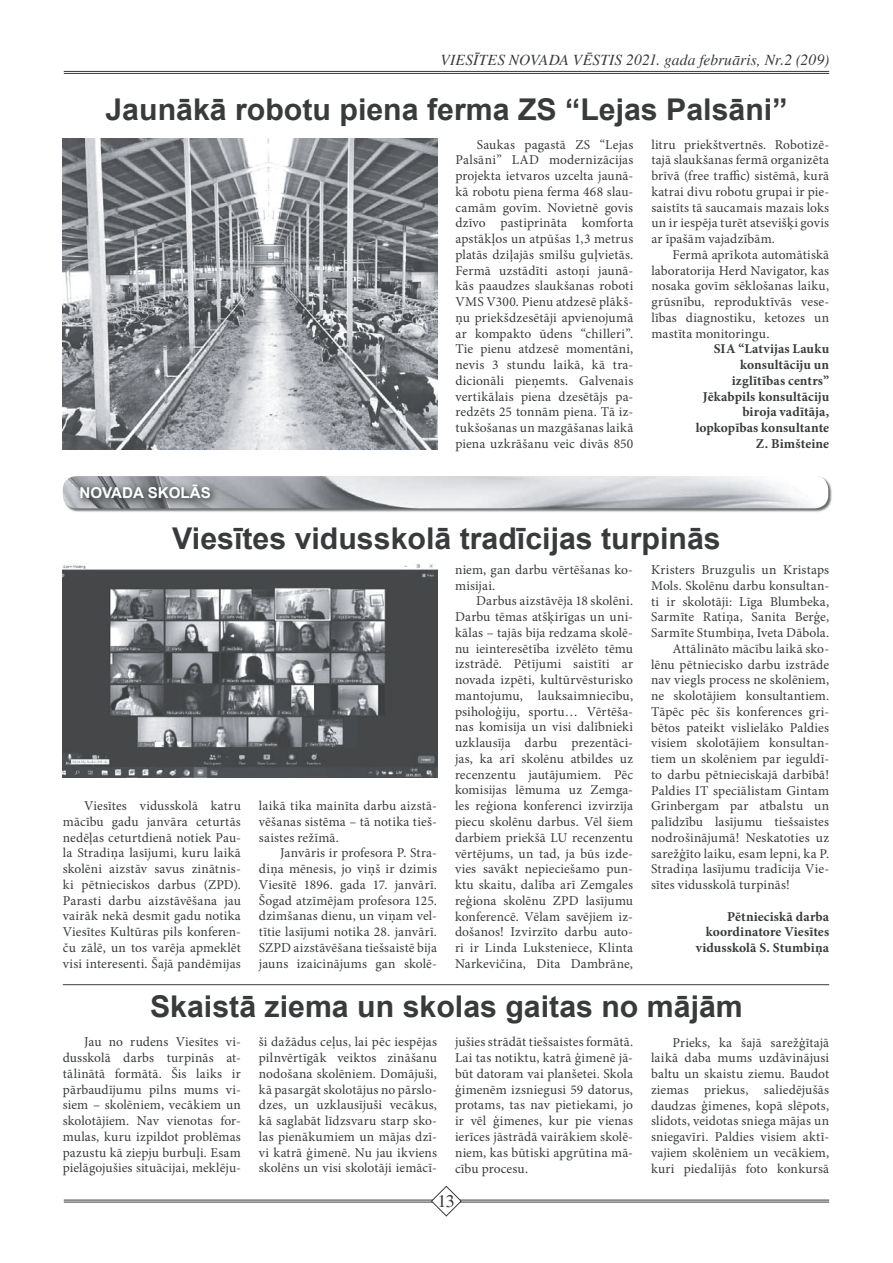
<style>
.page{position:relative;width:893px;height:1263px;background:#fff}
.page>*{position:absolute;margin:0;border:0;box-sizing:border-box;transform-origin:0 0}
.t1{font:700 30px "Arial";color:#383a3b}
.t2{font:18px "Times";color:#383a3b}
.t3{font:italic 15.45px "Times";letter-spacing:.015em;color:#383a3b}
.t4{font:700 15px "Arial";color:#fff}
.t5{font:13.5px/15.8px "Minion Pro";letter-spacing:.01em;color:#383a3b;text-align:justify}
.t6{font:700 13.5px/15.8px "Minion Pro";letter-spacing:.005em;color:#383a3b;text-align:right}
</style>
<div class="page">
<hr style="left:64px;top:71px;width:765px;height:1px;background:#383a3b">
<hr style="left:64px;top:73px;width:765px;height:1px;background:#383a3b">
<hr style="left:64px;top:1199px;width:765px;height:1px;background:#383a3b">
<hr style="left:64px;top:1201px;width:765px;height:1px;background:#383a3b">
<svg style="left:430px;top:1185px;width:32px;height:32px"></svg>
<img style="left:63px;top:139px;width:374px;height:310px">
<div style="left:63px;top:476px;width:769px;height:36px;background:#383a3b;opacity:.75"></div>
<img style="left:63px;top:476px;width:765px;height:32px">
<div style="left:74px;top:478px;width:146px;height:30px;background:#383a3b;opacity:.75"></div>
<img style="left:63px;top:564px;width:374px;height:213px">
<hr style="left:63px;top:984px;width:766px;height:1px;background:#383a3b">
<p class="t3" style="left:440px;top:51px;width:390px">VIESĪTES NOVADA VĒSTIS 2021. gada februāris, Nr.2 (209)</p>
<h1 class="t1" style="left:105px;top:89px;width:683px">Jaunākā robotu piena ferma ZS “Lejas Palsāni”</h1>
<p class="t5" style="left:455px;top:136px;width:179px;text-indent:21px">Saukas pagastā ZS “Lejas Palsāni” LAD modernizācijas projekta ietvaros uzcelta jaunā&shy;kā robotu piena ferma 468 slau&shy;camām govīm. Novietnē govis dzīvo pastiprināta komforta apstākļos un atpūšas 1,3 metrus platās dziļajās smilšu guļvietās.<br>Fermā uzstādīti astoņi jaunā&shy;kās paaudzes slaukšanas roboti VMS V300. Pienu atdzesē plākš&shy;ņu priekšdzesētāji apvienojumā ar kompakto ūdens “chilleri”.<br>Tie pienu atdzesē momentāni, nevis 3 stundu laikā, kā tra&shy;dicionāli pieņemts. Galvenais vertikālais piena dzesētājs pa&shy;redzēts 25 tonnām piena. Tā iz&shy;tukšošanas un mazgāšanas laikā piena uzkrāšanu veic divās 850</p>
<p class="t5" style="left:651px;top:136px;width:179px">litru priekštvertnēs. Robotizē&shy;tajā slaukšanas fermā organizēta brīvā (free traffic) sistēmā, kurā katrai divu robotu grupai ir pie&shy;saistīts tā saucamais mazais loks un ir iespēja turēt atsevišķi govis ar īpašām vajadzībām.</p>
<p class="t5" style="left:651px;top:247px;width:179px;text-indent:21px">Fermā aprīkota automātiskā laboratorija Herd Navigator, kas nosaka govīm sēklošanas laiku, grūsnību, reproduktīvās vese&shy;lības diagnostiku, ketozes un mastīta monitoringu.</p>
<p class="t6" style="left:696px;top:341px;width:135px">SIA “Latvijas Lauku konsultāciju un izglītības centrs”<br>Jēkabpils konsultāciju biroja vadītāja, lopkopības konsultante<br>Z. Bimšteine</p>
<p class="t4" style="left:80px;top:483px;width:133px">Novada sko lās</p>
<h1 class="t1" style="left:172px;top:518px;width:550px">Viesītes vidusskolā tradīcijas turpinās</h1>
<p class="t5" style="left:455px;top:562px;width:180px">niem, gan darbu vērtēšanas ko&shy;misijai.</p>
<p class="t5" style="left:455px;top:593px;width:180px;text-indent:21px">Darbus aizstāvēja 18 skolēni.<br>Darbu tēmas atšķirīgas un uni&shy;kālas – tajās bija redzama skolē&shy;nu ieinteresētība izvēlēto tēmu izstrādē. Pētījumi saistīti ar novada izpēti, kultūrvēsturisko mantojumu, lauksaimniecību, psiholoģiju, sportu… Vērtēša&shy;nas komisija un visi dalībnieki uzklausīja darbu prezentāci&shy;jas, ka arī skolēnu atbildes uz recenzentu jautājumiem. Pēc komisijas lēmuma uz Zemga&shy;les reģiona konferenci izvirzīja piecu skolēnu darbus. Vēl šiem darbiem priekšā LU recenzentu vērtējums, un tad, ja būs izde&shy;vies savākt nepieciešamo pun&shy;ktu skaitu, dalība arī Zemgales reģiona skolēnu ZPD lasījumu konferencē. Vēlam savējiem iz&shy;došanos! Izvirzīto darbu auto&shy;ri ir Linda Luksteniece, Klinta Narkevičina, Dita Dambrāne,</p>
<p class="t5" style="left:651px;top:562px;width:180px">Kristers Bruzgulis un Kristaps</p>
<p class="t5" style="left:651px;top:578px;width:180px">Mols. Skolēnu darbu konsultan-</p>
<p class="t5" style="left:651px;top:593px;width:180px">ti ir skolotāji: Līga Blumbeka,</p>
<p class="t5" style="left:651px;top:609px;width:180px">Sarmīte Ratiņa, Sanita Berģe,</p>
<p class="t5" style="left:651px;top:625px;width:180px">Sarmīte Stumbiņa, Iveta Dābola.</p>
<p class="t5" style="left:672px;top:641px;width:158px">Attālināto mācību laikā sko-</p>
<p class="t5" style="left:651px;top:656px;width:180px">lēnu pētniecisko darbu izstrāde</p>
<p class="t5" style="left:651px;top:672px;width:180px">nav viegls process ne skolēniem,</p>
<p class="t5" style="left:651px;top:688px;width:180px">ne skolotājiem konsultantiem.</p>
<p class="t5" style="left:651px;top:704px;width:180px">Tāpēc pēc šīs konferences gri-</p>
<p class="t5" style="left:651px;top:719px;width:180px">bētos pateikt vislielāko Paldies</p>
<p class="t5" style="left:651px;top:735px;width:180px">visiem skolotājiem konsultan-</p>
<p class="t5" style="left:651px;top:751px;width:180px">tiem un skolēniem par ieguldī-</p>
<p class="t5" style="left:651px;top:767px;width:180px">to darbu pētnieciskajā darbībā!</p>
<p class="t5" style="left:651px;top:782px;width:180px">Paldies IT speciālistam Gintam</p>
<p class="t5" style="left:651px;top:798px;width:180px">Grinbergam par atbalstu un</p>
<p class="t5" style="left:651px;top:814px;width:180px">palīdzību lasījumu tiešsaistes</p>
<p class="t5" style="left:651px;top:830px;width:180px">nodrošinājumā! Neskatoties uz</p>
<p class="t5" style="left:651px;top:845px;width:180px">sarežģīto laiku, esam lepni, ka P.</p>
<p class="t5" style="left:651px;top:861px;width:180px">Stradiņa lasījumu tradīcija Vie-</p>
<p class="t5" style="left:651px;top:877px;width:140px">sītes vidusskolā turpinās!</p>
<p class="t6" style="left:696px;top:908px;width:135px">Pētnieciskā darba koordinatore Viesītes vidusskolā S. Stumbiņa</p>
<h1 class="t1" style="left:150px;top:986px;width:594px">Skaistā ziema un skolas gaitas no mājām</h1>
<p class="t5" style="left:63px;top:1034px;width:180px;text-indent:21px">Jau no rudens Viesītes vi&shy;dusskolā darbs turpinās at&shy;tālinātā formātā. Šis laiks ir pārbaudījumu pilns mums vi&shy;siem – skolēniem, vecākiem un skolotājiem. Nav vienotas for&shy;mulas, kuru izpildot problēmas pazustu kā ziepju burbuļi. Esam pielāgojušies situācijai, meklēju-</p>
<p class="t5" style="left:259px;top:1034px;width:180px">ši dažādus ceļus, lai pēc iespējas pilnvērtīgāk veiktos zināšanu nodošana skolēniem. Domājuši, kā pasargāt skolotājus no pārslo&shy;dzes, un uzklausījuši vecākus, kā saglabāt līdzsvaru starp sko&shy;las pienākumiem un mājas dzī&shy;vi katrā ģimenē. Nu jau ikviens skolēns un visi skolotāji iemācī-</p>
<p class="t5" style="left:455px;top:1034px;width:180px">jušies strādāt tiešsaistes formātā.<br>Lai tas notiktu, katrā ģimenē jā&shy;būt datoram vai planšetei. Skola ģimenēm izsniegusi 59 datorus, protams, tas nav pietiekami, jo ir vēl ģimenes, kur pie vienas ierīces jāstrādā vairākiem skolē&shy;niem, kas būtiski apgrūtina mā&shy;cību procesu.</p>
<p class="t5" style="left:651px;top:1034px;width:180px;text-indent:21px">Prieks, ka šajā sarežģītajā laikā daba mums uzdāvinājusi baltu un skaistu ziemu. Baudot ziemas priekus, saliedējušās daudzas ģimenes, kopā slēpots, slidots, veidotas sniega mājas un sniegavīri. Paldies visiem aktī&shy;vajiem skolēniem un vecākiem, kuri piedalījās foto konkursā</p>
<p class="t5" style="left:63px;top:798px;width:180px;text-indent:21px">Viesītes vidusskolā katru mācību gadu janvāra ceturtās nedēļas ceturtdienā notiek Pau&shy;la Stradiņa lasījumi, kuru laikā skolēni aizstāv savus zinātnis&shy;ki pētnieciskos darbus (ZPD).<br>Parasti darbu aizstāvēšana jau vairāk nekā desmit gadu notika Viesītes Kultūras pils konferen&shy;ču zālē, un tos varēja apmeklēt visi interesenti. Šajā pandēmijas</p>
<p class="t5" style="left:259px;top:798px;width:180px">laikā tika mainīta darbu aizstā&shy;vēšanas sistēma – tā notika tieš&shy;saistes režīmā.</p>
<p class="t5" style="left:259px;top:845px;width:180px;text-indent:21px">Janvāris ir profesora P. Stra&shy;diņa mēnesis, jo viņš ir dzimis Viesītē 1896. gada 17. janvārī.<br>Šogad atzīmējam profesora 125. dzimšanas dienu, un viņam vel&shy;tītie lasījumi notika 28. janvārī.<br>SZPD aizstāvēšana tiešsaistē bija jauns izaicinājums gan skolē-</p>
<h2 class="t2" style="left:438px;top:1190px;width:19px">13</h2>
</div>
